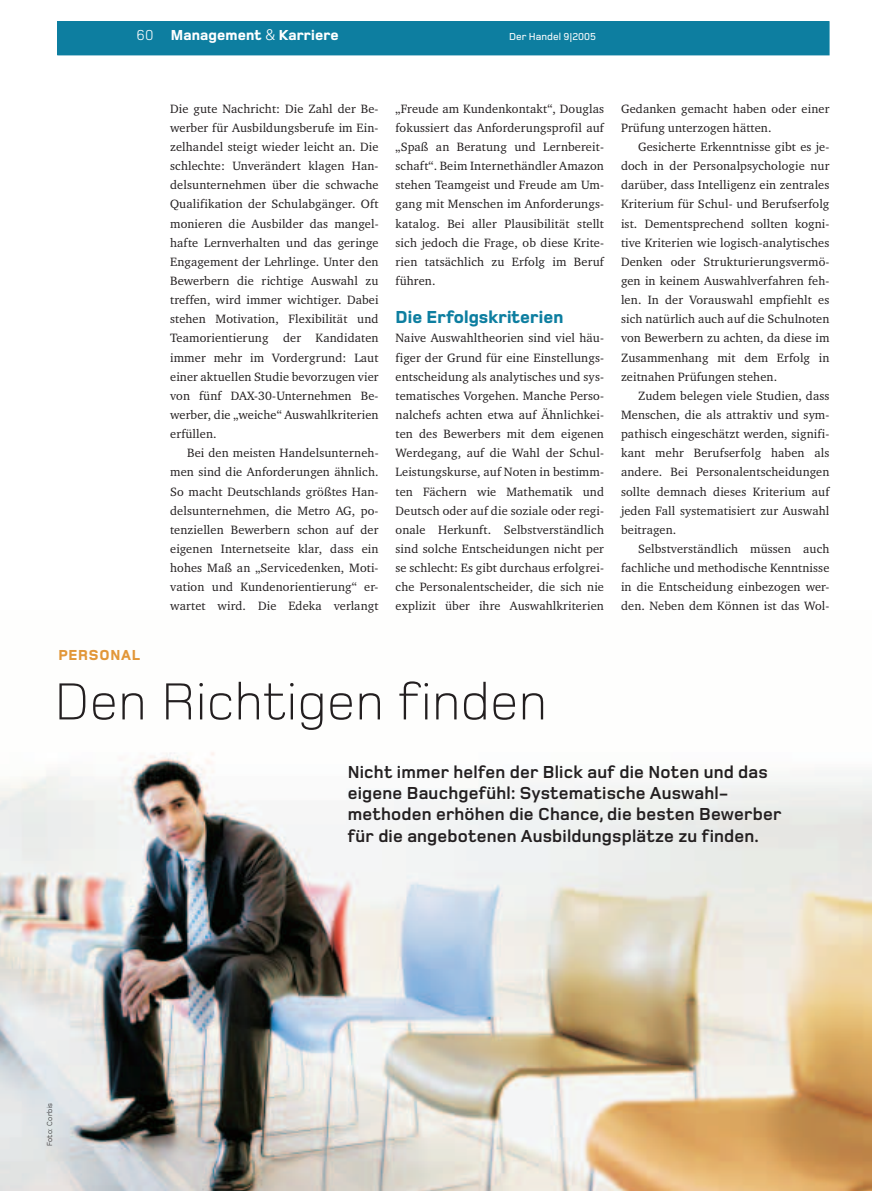
<style>
.page{position:relative;width:872px;height:1191px;background:#fff}
.page>*{position:absolute;margin:0;border:0;box-sizing:border-box;transform-origin:0 0}
.t1{font:300 54px "Foundry Monoline";letter-spacing:-.005em;color:#231f20}
.t2{font:700 18px/21.3px "Foundry Monoline";letter-spacing:.01em;color:#231f20}
.t3{font:800 18px "Foundry Monoline";letter-spacing:.005em;color:#0d7ea0}
.t4{font:800 15px "Foundry Monoline";letter-spacing:.01em;color:#fff}
.t5{font:800 15px "Foundry Monoline";letter-spacing:.05em;color:#e29739}
.t6{font:12.3px/19.2px "Charter ITC";letter-spacing:.01em;color:#231f20;text-align:justify}
.t7{font:500 10.5px "Foundry Monoline";color:#fff}
.t8{font:7.5px "Foundry Monoline";letter-spacing:.03em;color:#231f20}
.s1{font-weight:400}
.s2{font-family:"Vectora LH";font-weight:300}
</style>
<div class="page">
<img style="left:0;top:752px;width:872px;height:439px">
<div style="left:58px;top:22px;width:771px;height:33px;background:#0d7ea0"></div>
<div style="left:57px;top:21px;width:772px;height:34px;border:1px solid #0d7ea0"></div>
<p class="t4" style="left:137px;top:30px;width:204px"><span class="s1">60</span> Management <span class="s2">&amp;</span> Karriere</p>
<p class="t7" style="left:509px;top:31px;width:89px">Der Handel 9|2005</p>
<p class="t6" style="left:170px;top:100px;width:210px">Die gute Nachricht: Die Zahl der Be&shy;werber für Ausbildungsberufe im Ein&shy;zelhandel steigt wieder leicht an. Die schlechte: Unverändert klagen Han&shy;delsunternehmen über die schwache Qualifikation der Schulabgänger. Oft monieren die Ausbilder das mangel&shy;hafte Lernverhalten und das geringe Engagement der Lehrlinge. Unter den Bewerbern die richtige Auswahl zu treffen, wird immer wichtiger. Dabei stehen Motivation, Flexibilität und Teamorientierung der Kandidaten immer mehr im Vordergrund: Laut einer aktuellen Studie bevorzugen vier von fünf DAX-30-Unternehmen Be&shy;werber, die „weiche“ Auswahlkriterien erfüllen.</p>
<p class="t6" style="left:170px;top:444px;width:210px;text-indent:17px">Bei den meisten Handelsunterneh&shy;men sind die Anforderungen ähnlich.<br>So macht Deutschlands größtes Han&shy;delsunternehmen, die Metro AG, po&shy;tenziellen Bewerbern schon auf der eigenen Internetseite klar, dass ein hohes Maß an „Servicedenken, Moti&shy;vation und Kundenorientierung“ er&shy;wartet wird. Die Edeka verlangt</p>
<p class="t6" style="left:395px;top:100px;width:210px">„Freude am Kundenkontakt“, Douglas fokussiert das Anforderungsprofil auf „Spaß an Beratung und Lernbereit&shy;schaft“. Beim Internethändler Amazon stehen Teamgeist und Freude am Um&shy;gang mit Menschen im Anforderungs&shy;katalog. Bei aller Plausibilität stellt sich jedoch die Frage, ob diese Krite&shy;rien tatsächlich zu Erfolg im Beruf führen.</p>
<h2 class="t3" style="left:395px;top:310px;width:169px">Die Erfolgskriterien</h2>
<p class="t6" style="left:395px;top:329px;width:210px">Naive Auswahltheorien sind viel häu&shy;figer der Grund für eine Einstellungs&shy;entscheidung als analytisches und sys&shy;tematisches Vorgehen. Manche Perso&shy;nalchefs achten etwa auf Ähnlichkei&shy;ten des Bewerbers mit dem eigenen Werdegang, auf die Wahl der Schul-Leistungskurse, auf Noten in bestimm&shy;ten Fächern wie Mathematik und Deutsch oder auf die soziale oder regi&shy;onale Herkunft. Selbstverständlich sind solche Entscheidungen nicht per se schlecht: Es gibt durchaus erfolgrei&shy;che Personalentscheider, die sich nie explizit über ihre Auswahlkriterien</p>
<p class="t5" style="left:58px;top:649px;width:83px">PERSONAL</p>
<h1 class="t1" style="left:54px;top:682px;width:494px">Den Richtigen finden</h1>
<p class="t6" style="left:621px;top:100px;width:210px">Gedanken gemacht haben oder einer<br>Prüfung unterzogen hätten.</p>
<p class="t6" style="left:621px;top:138px;width:210px;text-indent:17px">Gesicherte Erkenntnisse gibt es je&shy;doch in der Personalpsychologie nur darüber, dass Intelligenz ein zentrales Kriterium für Schul- und Berufserfolg ist. Dementsprechend sollten kogni&shy;tive Kriterien wie logisch-analytisches Denken oder Strukturierungsvermö&shy;gen in keinem Auswahlverfahren feh&shy;len. In der Vorauswahl empfiehlt es sich natürlich auch auf die Schulnoten von Bewerbern zu achten, da diese im Zusammenhang mit dem Erfolg in zeitnahen Prüfungen stehen.</p>
<p class="t6" style="left:621px;top:387px;width:210px;text-indent:17px">Zudem belegen viele Studien, dass Menschen, die als attraktiv und sym&shy;pathisch eingeschätzt werden, signifi&shy;kant mehr Berufserfolg haben als ande re. Bei Personalentscheidungen sollte demnach dieses Kriterium auf jeden Fall systematisiert zur Auswahl beitragen.</p>
<p class="t6" style="left:621px;top:540px;width:210px;text-indent:17px">Selbstverständlich müssen auch fachliche und methodische Kenntnisse in die Entscheidung einbezogen wer&shy;den. Neben dem Können ist das Wol-</p>
<p class="t8" style="left:46px;top:1146px;width:45px;rotate:-90deg">Foto: Corbis</p>
<h2 class="t2" style="left:348px;top:762px;width:435px">Nicht immer helfen der Blick auf die Noten und das eigene Bauchgefühl: Systematische Auswahl&shy;methoden erhöhen die Chance, die besten Bewerber für die angebotenen Aus bildungsplätze zu finden.</h2>
</div>
